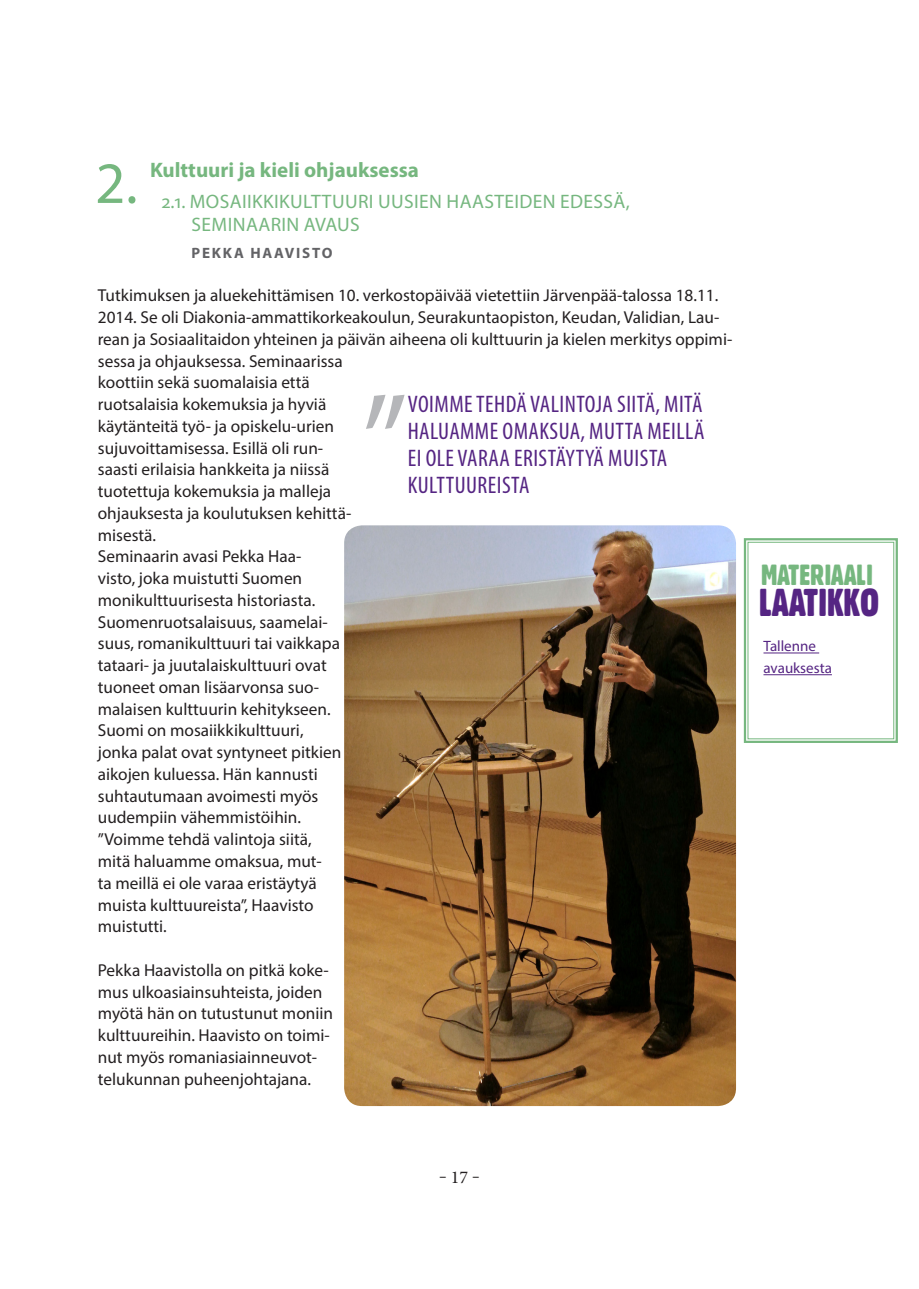
<style>
.page{position:relative;width:919px;height:1289px;background:#fff}
.page>*{position:absolute;margin:0;border:0;box-sizing:border-box;transform-origin:0 0}
.Heitto{font:condensed 144.15px "Myriad Pro";color:#b5b6b9}
.Pääotsikko{font:58.8px "Myriad Pro";color:#76b77f}
.t1{font:37.8px "Gothic 821 Condensed BT";color:#552583}
.t2{font:28.35px "Gothic 821 Condensed BT";color:#76b77f}
.Heitto-2{font:condensed 24px/27px "Myriad Pro";letter-spacing:.02em;color:#552583}
.Pääotsikko-2{font:700 21px "Myriad Pro";color:#76b77f}
.Alaotsikko{font:19.5px/22.5px "Myriad Pro";letter-spacing:.02em;color:#76b77f}
.t3{font:18px "Minion Pro";color:#231f20}
.leipis{font:17.25px/21.8px "Myriad Pro";color:#231f20}
.leipis-2{font:15px/21.8px "Myriad Pro";color:#552583}
.Kirjoittaja_sisennet{font:700 15px "Myriad Pro";letter-spacing:.12em;color:#636366}
</style>
<div class="page">
<img style="left:344px;top:525px;width:392px;height:581px">
<svg style="left:743px;top:538px;width:155px;height:205px"></svg>
<div style="left:747px;top:542px;width:147px;height:197px;border:1px solid #76b77f"></div>
<hr style="left:763px;top:652px;width:56px;height:1px;background:#552583">
<hr style="left:763px;top:674px;width:68px;height:1px;background:#552583">
<p class="Pääotsikko" style="left:95px;top:147px;width:44px">2.</p>
<p class="Pääotsikko-2" style="left:150px;top:157px;width:270px">Kulttuuri ja kieli ohjauksessa</p>
<p class="Alaotsikko" style="left:192px;top:190px;width:439px;text-indent:-30px">2.1. MOSAIIKKIKULTTUURI UUSIEN HAASTEIDEN EDESSÄ,<br>SEMINAARIN AVAUS</p>
<p class="Kirjoittaja_sisennet" style="left:191px;top:243px;width:142px">PEKKA HAAVISTO</p>
<p class="leipis" style="left:98px;top:284px;width:636px">Tutkimuksen ja aluekehittämisen 10. verkostopäivää vietettiin Järvenpää-talossa 18.11.<br>2014. Se oli Diakonia-ammattikorkeakoulun, Seurakuntaopiston, Keudan, Validian, Lau&shy;rean ja Sosiaalitaidon yhteinen ja päivän aiheena oli kulttuurin ja kielen merkitys oppimi&shy;sessa ja ohjauksessa. Seminaarissa<br>koottiin sekä suomalaisia että<br>ruotsalaisia kokemuksia ja hyviä<br>käytänteitä työ- ja opiskelu-urien<br>sujuvoittamisessa. Esillä oli run-<br>saasti erilaisia hankkeita ja niissä<br>tuotettuja kokemuksia ja malleja<br>ohjauksesta ja koulutuksen kehittä-<br>misestä.</p>
<p class="leipis" style="left:98px;top:545px;width:245px">Seminaarin avasi Pekka Haa&shy;visto, joka muistutti Suomen monikulttuurisesta historiasta.<br>Suomenruotsalaisuus, saamelai&shy;suus, romanikulttuuri tai vaikkapa tataari- ja juutalaiskulttuuri ovat tuoneet oman lisäarvonsa suo&shy;malaisen kulttuurin kehitykseen.<br>Suomi on mosaiikkikulttuuri, jonka palat ovat syntyneet pitkien aikojen kuluessa. Hän kannusti suhtautumaan avoimesti myös uudempiin vähemmistöihin. ”Voimme tehdä valintoja siitä, mitä haluamme omaksua, mut-<br>ta meillä ei ole varaa eristäytyä muista kulttuureista”, Haavisto muistutti.</p>
<p class="leipis" style="left:98px;top:958px;width:237px">Pekka Haavistolla on pitkä koke&shy;mus ulkoasiainsuhteista, joiden myötä hän on tutustunut moniin kulttuureihin. Haavisto on toimi&shy;nut myös romaniasiainneuvot&shy;telukunnan puheenjohtajana.</p>
<p class="Heitto" style="left:363px;top:358px;width:46px">”</p>
<p class="Heitto-2" style="left:407px;top:390px;width:298px">VOIMME TEHDÄ VALINTOJA SIITÄ, MITÄ<br>HALUAMME OMAKSUA, MUTTA MEILLÄ<br>EI OLE VARAA ERISTÄYTYÄ MUISTA<br>KULTTUUREISTA</p>
<p class="t2" style="left:761px;top:557px;width:113px">MATERIAALI</p>
<p class="t1" style="left:759px;top:579px;width:122px">LAATIKKO</p>
<p class="leipis-2" style="left:763px;top:635px;width:70px">Tallenne avauksesta</p>
<p class="t3" style="left:439px;top:1165px;width:42px">‒ 17 ‒</p>
</div>
